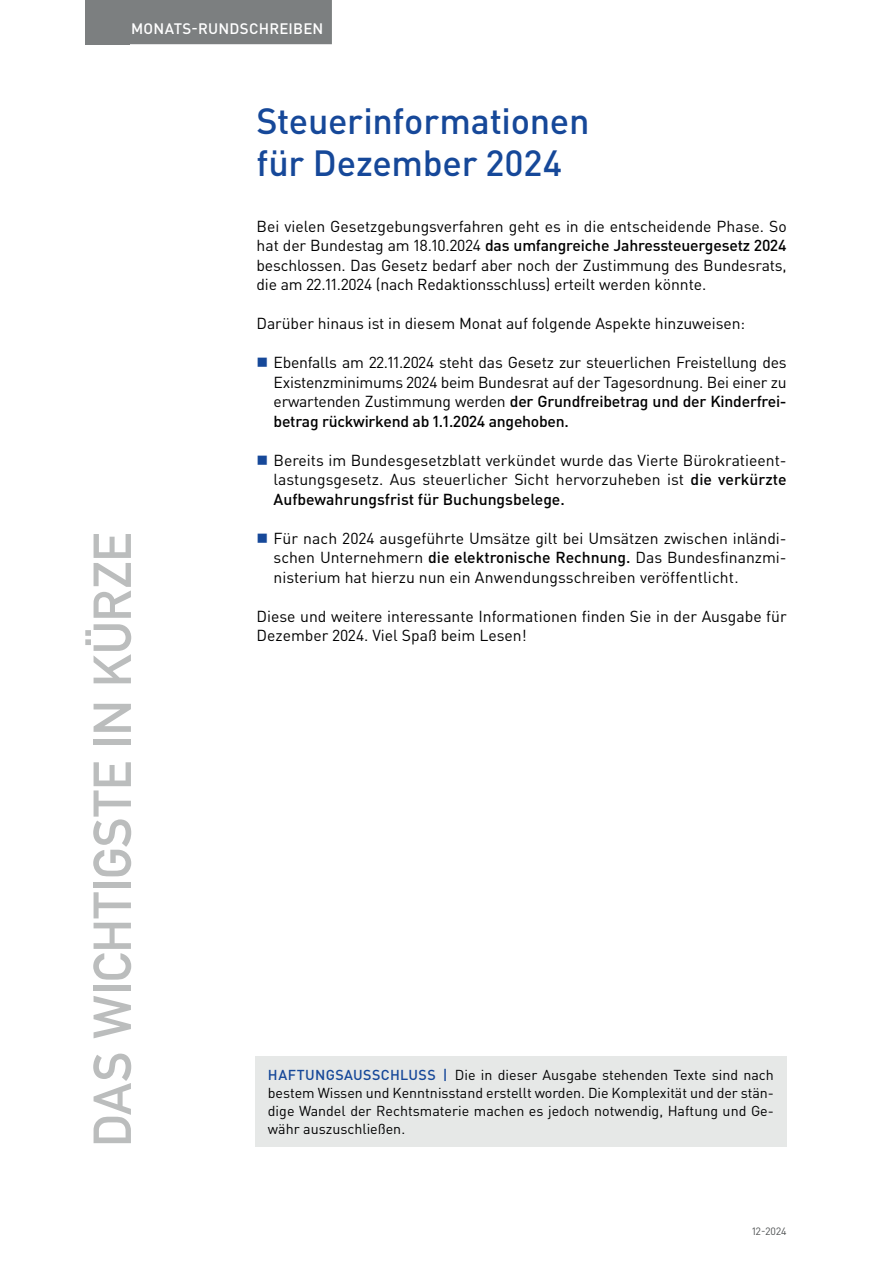
<style>
.page{position:relative;width:893px;height:1263px;background:#fff}
.page>*{position:absolute;margin:0;border:0;box-sizing:border-box;transform-origin:0 0}
.t1{font:52.5px "DIN Mittelschrift Std";color:#bbbdbd}
.t2{font:500 36px/42px "DIN Pro";letter-spacing:-.01em;color:#164899}
.t3{font:15.75px/19.5px "DIN Pro";color:#000001;text-align:justify}
.t4{font:500 15px "DIN Pro";letter-spacing:.015em;color:#fff}
.t5{font:14.25px/18px "DIN Pro";color:#000001;text-align:justify}
.t6{font:10.5px "DIN Pro";color:#4f5253}
.s1{font-weight:500}
.s2{font-weight:500;color:#164899}
</style>
<div class="page">
<div style="left:85px;top:0;width:45px;height:44px;background:#7c7f80"></div>
<div style="left:122px;top:0;width:210px;height:44px;background:#7c7f80"></div>
<div style="left:255px;top:1057px;width:532px;height:90px;background:#e6e8e7"></div>
<p class="t4" style="left:131px;top:18px;width:194px">MONATS-RUNDSCHREIBEN</p>
<h1 class="t1" style="left:82px;top:1147px;width:616px;rotate:-90deg">DAS WICHTIGSTE IN KÜRZE</h1>
<h2 class="t2" style="left:257px;top:99px;width:334px">Steuerinformationen für Dezember 2024</h2>
<p class="t3" style="left:257px;top:216px;width:532px">Bei vielen Gesetzgebungsverfahren geht es in die entscheidende Phase. So hat der Bundestag am 18.10.2024 <span class="s1">das umfangreiche Jahressteuergesetz 2024 </span>beschlossen. Das Gesetz bedarf aber noch der Zustimmung des Bundesrats, die am 22.11.2024 (nach Redaktionsschluss) erteilt werden könnte.</p>
<p class="t3" style="left:257px;top:313px;width:490px">Darüber hinaus ist in diesem Monat auf folgende Aspekte hinzuweisen:</p>
<p class="t3" style="left:274px;top:352px;width:515px">Ebenfalls am 22.11.2024 steht das Gesetz zur steuerlichen Freistellung des Existenzminimums 2024 beim Bundesrat auf der Tagesordnung. Bei einer zu erwartenden Zustimmung werden <span class="s1">der Grundfreibetrag und der Kinderfrei&shy;betrag rückwirkend ab 1.1.2024 angehoben.</span></p>
<p class="t3" style="left:274px;top:450px;width:515px">Bereits im Bundesgesetzblatt verkündet wurde das Vierte Bürokratieent&shy;lastungsgesetz. Aus steuerlicher Sicht hervorzuheben ist <span class="s1">die verkürzte Aufbewahrungsfrist für Buchungsbelege.</span></p>
<p class="t3" style="left:274px;top:528px;width:515px">Für nach 2024 ausgeführte Umsätze gilt bei Umsätzen zwischen inländi&shy;schen Unternehmern <span class="s1">die elektronische Rechnung.</span> Das Bundesfinanzmi&shy;nisterium hat hierzu nun ein Anwendungsschreiben veröffentlicht.</p>
<p class="t3" style="left:257px;top:606px;width:532px">Diese und weitere interessante Informationen finden Sie in der Ausgabe für<br>Dezember 2024. Viel Spaß beim Lesen!</p>
<p class="t5" style="left:268px;top:1065px;width:508px"><span class="s2">HAFTUNGSAUSSCHLUSS |</span> Die in dieser Ausgabe stehenden Texte sind nach bestem Wissen und Kenntnisstand erstellt worden. Die Komplexität und der stän&shy;dige Wandel der Rechtsmaterie machen es jedoch notwendig, Haftung und Ge&shy;währ auszuschließen.</p>
<p class="t6" style="left:752px;top:1224px;width:36px">12-2024</p>
</div>
